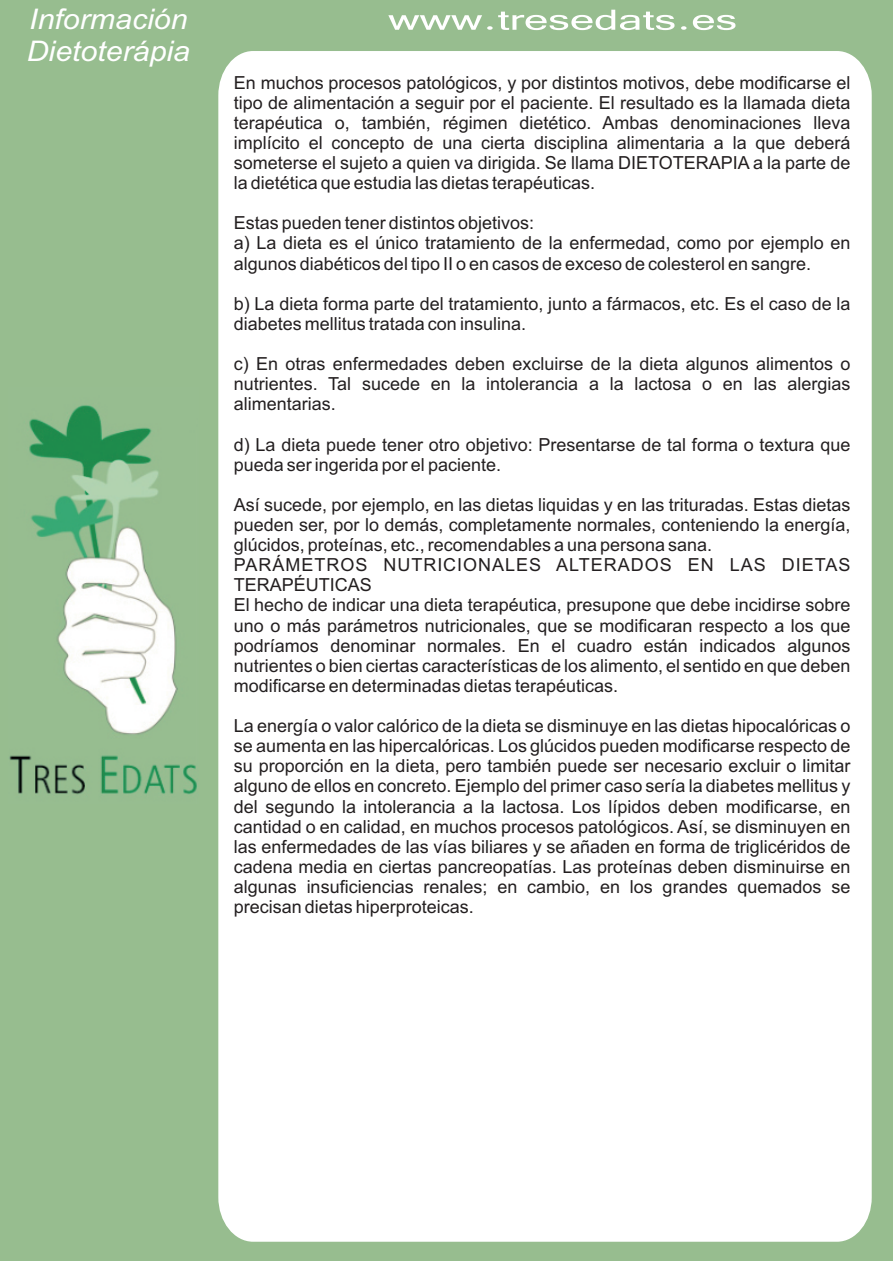
<style>
.page{position:relative;width:893px;height:1263px;background:#fff}
.page>*{position:absolute;margin:0;border:0;box-sizing:border-box;transform-origin:0 0}
.t1{font:36px "Tunga";color:#fff;scale:1.55 1}
.t2{font:italic 28.35px/32px "Arial Narrow";color:#fff;scale:1.3 1}
.t3{font:18px/20.1px "Arial";color:#231f20}
</style>
<div class="page">
<div style="left:0;top:0;width:893px;height:1261px;background:#97bd8f"></div>
<div style="left:218px;top:51px;width:654px;height:1191px;background:#fff"></div>
<img style="left:9px;top:405px;width:188px;height:390px">
<h2 class="t2" style="left:27px;top:6px;width:127px">Información<br>Dietoterápia</h2>
<h1 class="t1" style="left:388px;top:-4px;width:227px">www.tresedats.es</h1>
<p class="t3" style="left:234px;top:74px;width:618px;text-align:justify">En muchos procesos patológicos, y por distintos motivos, debe modificarse el tipo de alimentación a seguir por el paciente. El resultado es la llamada dieta terapéutica o, también, régimen dietético. Ambas denominaciones lleva implícito el concepto de una cierta disciplina alimentaria a la que deberá someterse el sujeto a quien va dirigida. Se llama DIETOTERAPIA a la parte de la dietética que estudia las dietas terapéuticas.</p>
<p class="t3" style="left:234px;top:215px;width:618px">Estas pueden tener distintos objetivos:<br>a) La dieta es el único tratamiento de la enfermedad, como por ejemplo en algunos diabéticos del tipo II o en casos de exceso de colesterol en sangre.</p>
<p class="t3" style="left:234px;top:295px;width:618px">b) La dieta forma parte del tratamiento, junto a fármacos, etc. Es el caso de la diabetes mellitus tratada con insulina.</p>
<p class="t3" style="left:234px;top:355px;width:618px;text-align:justify">c) En otras enfermedades deben excluirse de la dieta algunos alimentos o nutrientes. Tal sucede en la intolerancia a la lactosa o en las alergias alimentarias.</p>
<p class="t3" style="left:234px;top:436px;width:618px">d) La dieta puede tener otro objetivo: Presentarse de tal forma o textura que pueda ser ingerida por el paciente.</p>
<p class="t3" style="left:234px;top:496px;width:618px">Así sucede, por ejemplo, en las dietas liquidas y en las trituradas. Estas dietas pueden ser, por lo demás, completamente normales, conteniendo la energía, glúcidos, proteínas, etc., recomendables a una persona sana.<br>PARÁMETROS NUTRICIONALES ALTERADOS EN LAS DIETAS TERAPÉUTICAS<br>El hecho de indicar una dieta terapéutica, presupone que debe incidirse sobre uno o más parámetros nutricionales, que se modificaran respecto a los que podríamos denominar normales. En el cuadro están indicados algunos nutrientes o bien ciertas características de los alimento, el sentido en que deben modificarse en determinadas dietas terapéuticas.</p>
<p class="t3" style="left:234px;top:717px;width:618px;text-align:justify">La energía o valor calórico de la dieta se disminuye en las dietas hipocalóricas o se aumenta en las hipercalóricas. Los glúcidos pueden modificarse respecto de su proporción en la dieta, pero también puede ser necesario excluir o limitar alguno de ellos en concreto. Ejemplo del primer caso sería la diabetes mellitus y del segundo la intolerancia a la lactosa. Los lípidos deben modificarse, en cantidad o en calidad, en muchos procesos patológicos. Así, se disminuyen en las enfermedades de las vías biliares y se añaden en forma de triglicéridos de cadena media en ciertas pancreopatías. Las proteínas deben disminuirse en algunas insuficiencias renales; en cambio, en los grandes quemados se precisan dietas hiperproteicas.</p>
</div>
